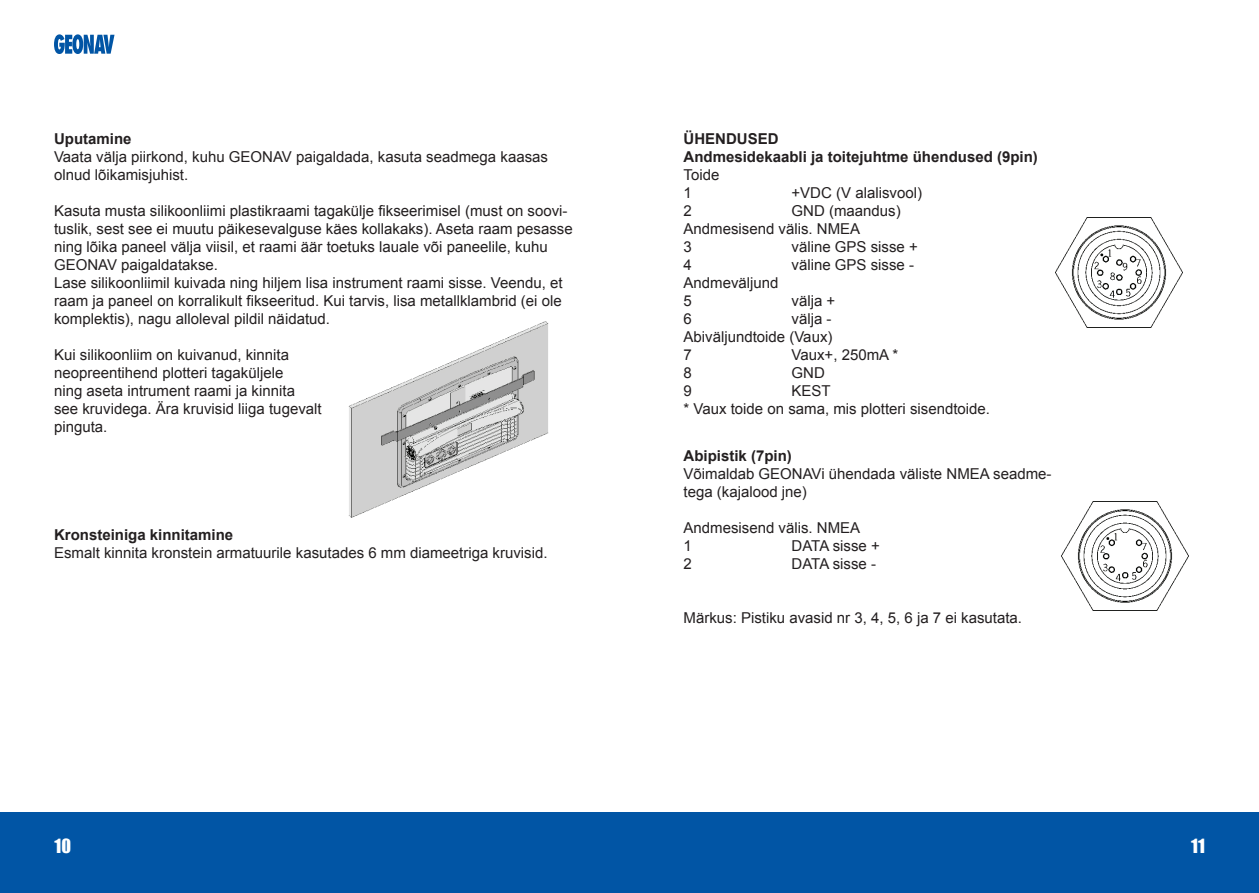
<style>
.page{position:relative;width:1259px;height:893px;background:#fff}
.page>*{position:absolute;margin:0;border:0;box-sizing:border-box;transform-origin:0 0}
.t1{font:18px "Impact";color:#fff}
.t2{font:15px/18px "Arial";color:#231f20}
.t3{font:700 15px/18px "Arial";color:#231f20}
</style>
<div class="page">
<div style="left:0;top:812px;width:629px;height:81px;background:#0155a5"></div>
<svg style="left:54px;top:34px;width:60px;height:20px"></svg>
<div style="left:629px;top:812px;width:630px;height:81px;background:#0155a5"></div>
<img style="left:348px;top:321px;width:201px;height:197px">
<img style="left:1056px;top:218px;width:126px;height:109px">
<img style="left:1061px;top:501px;width:128px;height:110px">
<p class="t3" style="left:54px;top:130px;width:79px">Uputamine</p>
<p class="t2" style="left:54px;top:148px;width:495px">Vaata välja piirkond, kuhu GEONAV paigaldada, kasuta seadmega kaasas olnud lõikamisjuhist.</p>
<p class="t2" style="left:54px;top:202px;width:520px">Kasuta musta silikoonliimi plastikraami tagakülje fikseerimisel (must on soovi&shy;tuslik, sest see ei muutu päikesevalguse käes kollakaks). Aseta raam pesasse ning lõika paneel välja viisil, et raami äär toetuks lauale või paneelile, kuhu GEONAV paigaldatakse.<br>Lase silikoonliimil kuivada ning hiljem lisa instrument raami sisse. Veendu, et raam ja paneel on korralikult fikseeritud. Kui tarvis, lisa metallklambrid (ei ole komplektis), nagu alloleval pildil näidatud.</p>
<p class="t2" style="left:54px;top:346px;width:269px">Kui silikoonliim on kuivanud, kinnita neopreentihend plotteri tagaküljele<br>ning aseta intrument raami ja kinnita see kruvidega. Ära kruvisid liiga tugevalt pinguta.</p>
<p class="t3" style="left:54px;top:526px;width:181px">Kronsteiniga kinnitamine</p>
<p class="t2" style="left:54px;top:544px;width:495px">Esmalt kinnita kronstein armatuurile kasutades 6 mm diameetriga kruvisid.</p>
<p class="t3" style="left:683px;top:130px;width:356px">ÜHENDUSED<br>Andmesidekaabli ja toitejuhtme ühendused (9pin)</p>
<p class="t2" style="left:683px;top:166px;width:37px">Toide<br>1</p>
<p class="t2" style="left:791px;top:184px;width:132px">+VDC (V alalisvool)</p>
<p class="t2" style="left:683px;top:202px;width:219px;text-indent:108px">GND (maandus)<br>Andmesisend välis. NMEA<br>3</p>
<p class="t2" style="left:683px;top:202px;width:10px">2</p>
<p class="t2" style="left:791px;top:238px;width:128px">väline GPS sisse +</p>
<p class="t2" style="left:683px;top:256px;width:10px">4</p>
<p class="t2" style="left:791px;top:256px;width:124px">väline GPS sisse -</p>
<p class="t2" style="left:683px;top:274px;width:97px">Andmeväljund<br>5</p>
<p class="t2" style="left:791px;top:292px;width:45px">välja +</p>
<p class="t2" style="left:683px;top:310px;width:150px;text-align:justify;text-indent:108px">välja - Abiväljundtoide (Vaux)<br>7</p>
<p class="t2" style="left:683px;top:310px;width:10px">6</p>
<p class="t2" style="left:791px;top:346px;width:108px">Vaux+, 250mA *</p>
<p class="t2" style="left:683px;top:364px;width:10px">8</p>
<p class="t2" style="left:791px;top:364px;width:35px">GND</p>
<p class="t2" style="left:683px;top:382px;width:10px">9</p>
<p class="t2" style="left:683px;top:382px;width:308px;text-indent:108px">KEST<br>* Vaux toide on sama, mis plotteri sisendtoide.</p>
<p class="t3" style="left:683px;top:447px;width:110px">Abipistik (7pin)</p>
<p class="t2" style="left:683px;top:465px;width:369px">Võimaldab GEONAVi ühendada väliste NMEA seadme&shy;tega (kajalood jne)</p>
<p class="t2" style="left:683px;top:519px;width:178px">Andmesisend välis. NMEA<br>1</p>
<p class="t2" style="left:791px;top:537px;width:90px">DATA sisse +</p>
<p class="t2" style="left:683px;top:555px;width:10px">2</p>
<p class="t2" style="left:791px;top:555px;width:86px">DATA sisse -</p>
<p class="t2" style="left:683px;top:609px;width:340px">Märkus: Pistiku avasid nr 3, 4, 5, 6 ja 7 ei kasutata.</p>
<p class="t1" style="left:55px;top:835px;width:18px">10</p>
<p class="t1" style="left:1191px;top:835px;width:15px">11</p>
</div>
